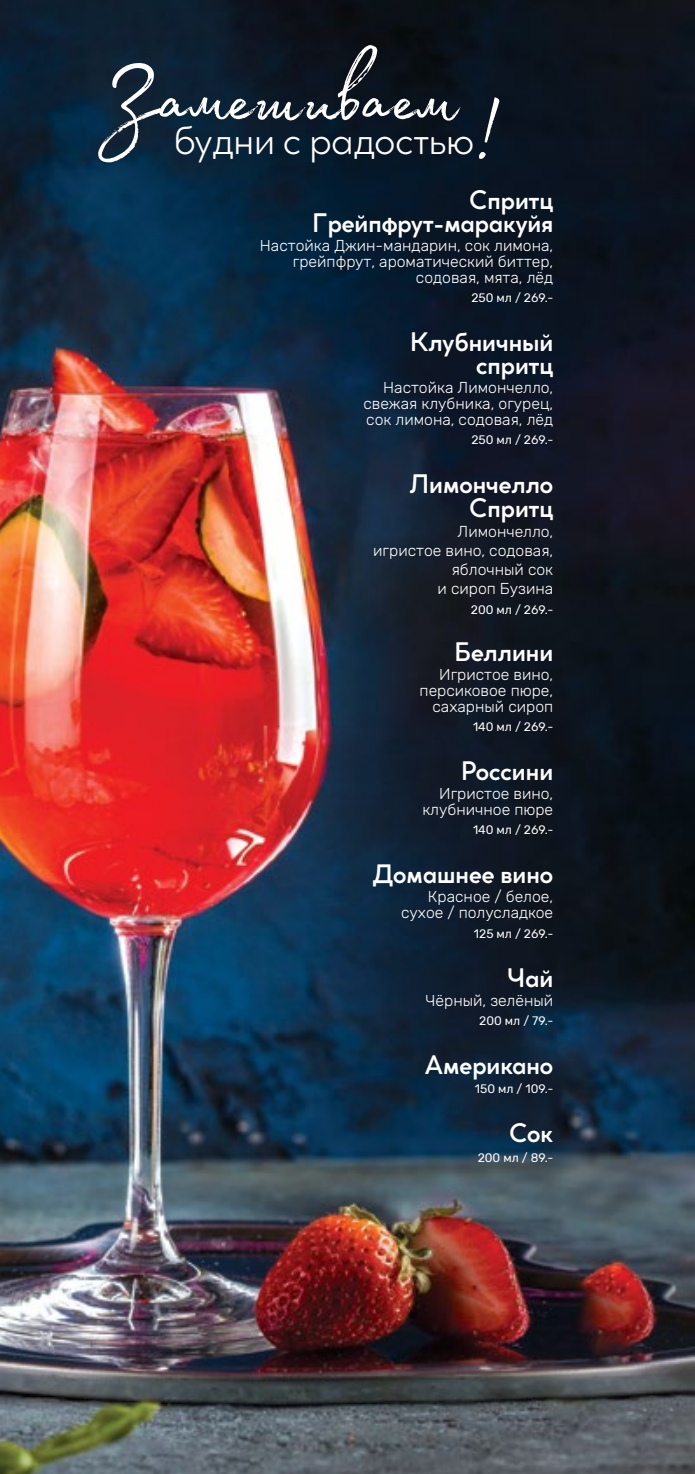
<style>
.page{position:relative;width:695px;height:1474px;background:#fff}
.page>*{position:absolute;margin:0;border:0;box-sizing:border-box;transform-origin:0 0}
.t1{font:117.25px "Madelyn";color:#fff}
.t2{font:99.75px "Madelyn";letter-spacing:-.01em;color:#fff}
.t3{font:300 40.25px "Cocogoose Classic";color:#fff}
.t4{font:500 26.25px/22.8px "Cocogoose Classic";color:#fff;text-align:right}
.t5{font:300 15.75px/15.8px "Rubik";color:#fff;text-align:right}
.t6{font:12.25px "Rubik";color:#fff}
.s1{font-size:124.25px}
</style>
<div class="page">
<img style="left:0;top:0;width:694px;height:1473px">
<h2 class="t2" style="left:98px;top:24px;width:365px"><span class="s1">З</span>амешиваем</h2>
<h1 class="t1" style="left:467px;top:44px;width:34px">!</h1>
<h3 class="t4" style="left:312px;top:187px;width:242px">Спритц<br>Грейпфрут-маракуйя</h3>
<p class="t5" style="left:260px;top:238px;width:295px">Настойка Джин-мандарин, сок лимона, грейпфрут, ароматический биттер, содовая, мята, лёд</p>
<p class="t6" style="left:471px;top:291px;width:83px">250 мл / 269.-</p>
<h3 class="t4" style="left:410px;top:329px;width:145px">Клубничный спритц</h3>
<p class="t5" style="left:363px;top:380px;width:191px;text-align:justify;text-indent:20px">Настойка Лимончелло, свежая клубника, огурец, сок лимона, содовая, лёд</p>
<p class="t6" style="left:471px;top:432px;width:83px">250 мл / 269.-</p>
<h3 class="t4" style="left:409px;top:470px;width:145px;line-height:24.5px">Лимончелло<br>Спритц</h3>
<p class="t5" style="left:373px;top:522px;width:181px;line-height:19.2px">Лимончелло,<br>игристое вино, содовая, яблочный сок<br>и сироп Бузина</p>
<p class="t6" style="left:471px;top:602px;width:84px">200 мл / 269.-</p>
<h3 class="t4" style="left:454px;top:639px;width:100px">Беллини</h3>
<p class="t5" style="left:419px;top:667px;width:135px">Игристое вино, персиковое пюре, сахарный сироп</p>
<p class="t6" style="left:473px;top:719px;width:82px">140 мл / 269.-</p>
<h3 class="t4" style="left:461px;top:758px;width:93px">Россини</h3>
<p class="t5" style="left:422px;top:786px;width:132px">Игристое вино, клубничное пюре</p>
<p class="t6" style="left:473px;top:823px;width:82px">140 мл / 269.-</p>
<h3 class="t4" style="left:373px;top:861px;width:182px">Домашнее вино</h3>
<p class="t5" style="left:401px;top:889px;width:154px">Красное / белое, сухое / полусладкое</p>
<p class="t6" style="left:474px;top:926px;width:81px">125 мл / 269.-</p>
<h3 class="t4" style="left:507px;top:964px;width:47px">Чай</h3>
<p class="t5" style="left:425px;top:992px;width:129px">Чёрный, зелёный</p>
<p class="t6" style="left:479px;top:1013px;width:76px">200 мл / 79.-</p>
<h3 class="t4" style="left:425px;top:1052px;width:130px">Американо</h3>
<p class="t6" style="left:475px;top:1082px;width:80px">150 мл / 109.-</p>
<h3 class="t4" style="left:509px;top:1120px;width:45px">Сок</h3>
<p class="t6" style="left:477px;top:1150px;width:77px">200 мл / 89.-</p>
<h3 class="t3" style="left:173px;top:110px;width:302px">будни с радостью</h3>
</div>
